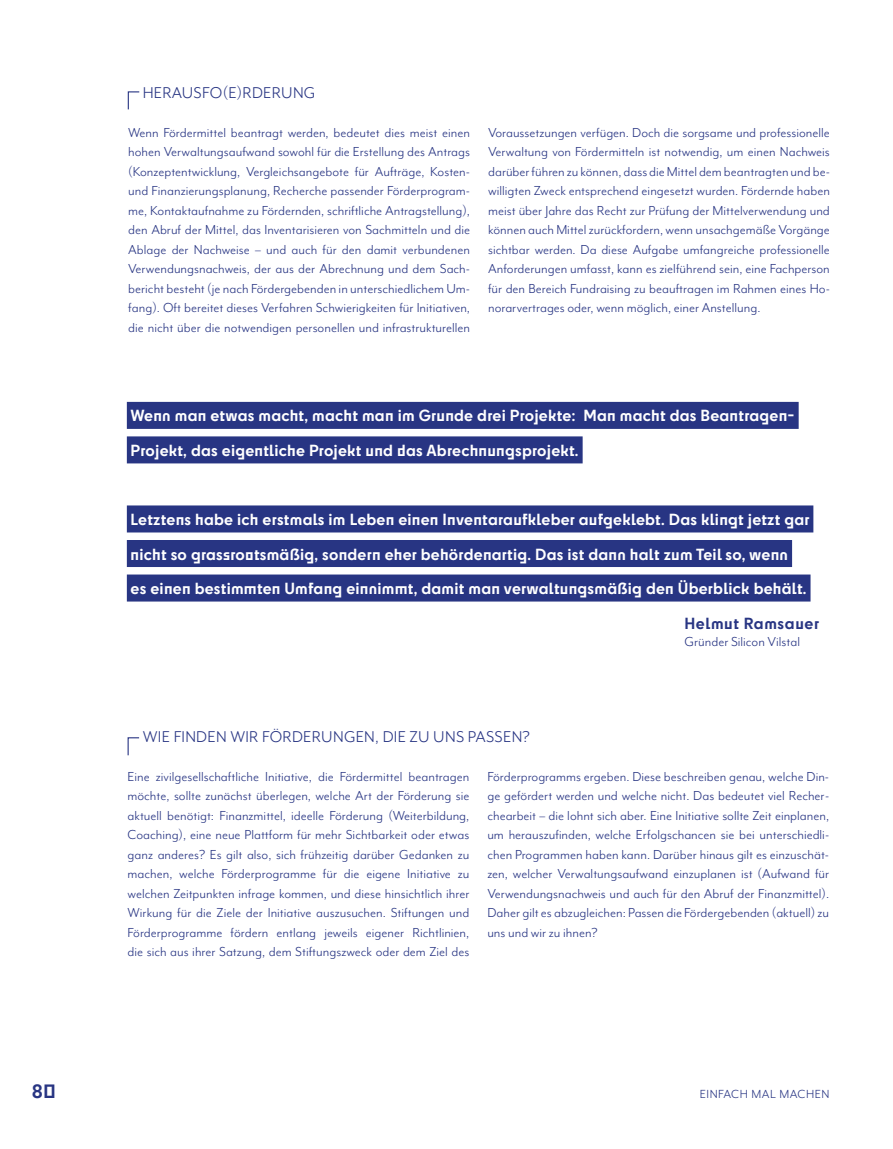
<style>
.page{position:relative;width:893px;height:1149px;background:#fff}
.page>*{position:absolute;margin:0;border:0;box-sizing:border-box;transform-origin:0 0}
.t1{font:18px "Mr Eaves Mod OT";letter-spacing:.015em;color:#283583}
.t2{font:700 18px "Cy";color:#283583}
.t3{font:15px/19.5px "Mr Eaves Mod OT";color:#283583;text-align:justify}
.t4{font:700 15px "Cy";letter-spacing:.015em;color:#fff}
.t5{font:700 15px "Cy";letter-spacing:.04em;color:#283583}
.t6{font:13.5px "Mr Eaves Mod OT";letter-spacing:.04em;color:#283583}
</style>
<div class="page">
<svg style="left:127px;top:737px;width:13px;height:19px"></svg>
<svg style="left:127px;top:91px;width:13px;height:19px"></svg>
<div style="left:127px;top:402px;width:672px;height:27px;background:#283583"></div>
<div style="left:127px;top:436px;width:456px;height:27px;background:#283583"></div>
<div style="left:127px;top:505px;width:686px;height:27px;background:#283583"></div>
<div style="left:127px;top:540px;width:665px;height:27px;background:#283583"></div>
<div style="left:127px;top:574px;width:683px;height:27px;background:#283583"></div>
<p class="t1" style="left:143px;top:82px;width:174px">HERAUSFO(E)RDERUNG</p>
<p class="t3" style="left:128px;top:122px;width:343px">Wenn Fördermittel beantragt werden, bedeutet dies meist einen hohen Verwaltungsaufwand sowohl für die Erstellung des Antrags (Konzeptentwicklung, Vergleichsangebote für Aufträge, Kosten&shy;und Finanzierungsplanung, Recherche passender Förderprogram&shy;me, Kontaktaufnahme zu Fördernden, schriftliche Antragstellung), den Abruf der Mittel, das Inventarisieren von Sachmitteln und die Ablage der Nachweise – und auch für den damit verbundenen Verwendungsnachweis, der aus der Abrechnung und dem Sach&shy;bericht besteht (je nach Fördergebenden in unterschiedlichem Um&shy;fang). Oft bereitet dieses Verfahren Schwierigkeiten für Initiativen, die nicht über die notwendigen personellen und infrastrukturellen</p>
<p class="t3" style="left:488px;top:122px;width:343px">Voraussetzungen verfügen. Doch die sorgsame und professionelle Verwaltung von Fördermitteln ist notwendig, um einen Nachweis darüber führen zu können, dass die Mittel dem beantragten und be&shy;willigten Zweck entsprechend eingesetzt wurden. Fördernde haben meist über Jahre das Recht zur Prüfung der Mittelverwendung und können auch Mittel zurückfordern, wenn unsachgemäße Vorgänge sichtbar werden. Da diese Aufgabe umfangreiche professionelle Anforderungen umfasst, kann es zielführend sein, eine Fachperson für den Bereich Fundraising zu beauftragen im Rahmen eines Ho&shy;norarvertrages oder, wenn möglich, einer Anstellung.</p>
<p class="t4" style="left:130px;top:404px;width:666px">Wenn man etwas macht, macht man im Grunde drei Projekte: Man macht das Beantragen-</p>
<p class="t4" style="left:131px;top:438px;width:449px">Projekt, das eigentliche Projekt und das Abrechnungsprojekt.</p>
<p class="t4" style="left:131px;top:507px;width:680px">Letztens habe ich erstmals im Leben einen Inventaraufkleber aufgeklebt. Das klingt jetzt gar</p>
<p class="t4" style="left:131px;top:542px;width:659px">nicht so grassrootsmäßig, sondern eher behördenartig. Das ist dann halt zum Teil so, wenn</p>
<p class="t4" style="left:131px;top:576px;width:677px">es einen bestimmten Umfang einnimmt, damit man verwaltungsmäßig den Überblick behält.</p>
<p class="t5" style="left:684px;top:612px;width:136px">Helmut Ramsauer</p>
<p class="t3" style="left:684px;top:631px;width:117px">Gründer Silicon Vilstal</p>
<p class="t1" style="left:143px;top:726px;width:389px">WIE FINDEN WIR FÖRDERUNGEN, DIE ZU UNS PASSEN?</p>
<p class="t3" style="left:128px;top:766px;width:343px">Eine zivilgesellschaftliche Initiative, die Fördermittel beantragen möchte, sollte zunächst überlegen, welche Art der Förderung sie aktuell benötigt: Finanzmittel, ideelle Förderung (Weiterbildung, Coaching), eine neue Plattform für mehr Sichtbarkeit oder etwas ganz anderes? Es gilt also, sich frühzeitig darüber Gedanken zu machen, welche Förderprogramme für die eigene Initiative zu welchen Zeitpunkten infrage kommen, und diese hinsichtlich ihrer Wirkung für die Ziele der Initiative auszusuchen. Stiftungen und Förderprogramme fördern entlang jeweils eigener Richtlinien, die sich aus ihrer Satzung, dem Stiftungszweck oder dem Ziel des</p>
<p class="t3" style="left:487px;top:766px;width:343px">Förderprogramms ergeben. Diese beschreiben genau, welche Din&shy;ge gefördert werden und welche nicht. Das bedeutet viel Recher&shy;chearbeit – die lohnt sich aber. Eine Initiative sollte Zeit einplanen, um herauszufinden, welche Erfolgschancen sie bei unterschiedli&shy;chen Programmen haben kann. Darüber hinaus gilt es einzuschät&shy;zen, welcher Verwaltungsaufwand einzuplanen ist (Aufwand für Verwendungsnachweis und auch für den Abruf der Finanzmittel).<br>Daher gilt es abzugleichen: Passen die Fördergebenden (aktuell) zu uns und wir zu ihnen?</p>
<p class="t2" style="left:32px;top:1077px;width:26px">80</p>
<p class="t6" style="left:700px;top:1086px;width:131px">EINFACH MAL MACHEN</p>
</div>
